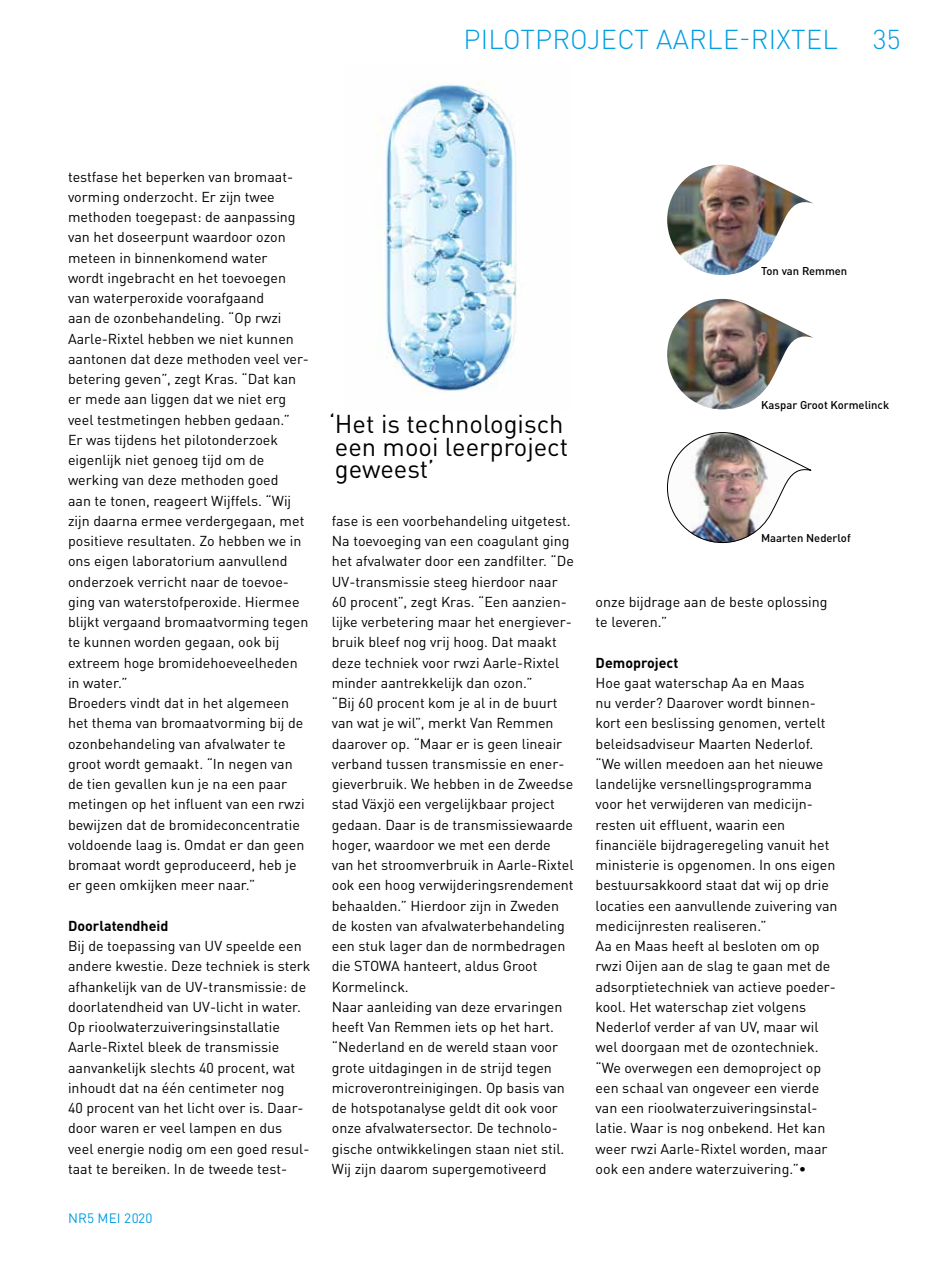
<style>
.page{position:relative;width:936px;height:1263px;background:#fff}
.page>*{position:absolute;margin:0;border:0;box-sizing:border-box;transform-origin:0 0}
.t1{font:300 27px "DIN Pro";letter-spacing:.01em;color:#009ee3}
.t2{font:25.5px/22.5px "DIN Pro";color:#000}
.t3{font:14.25px/20.2px "DIN Pro";color:#000}
.t4{font:700 14.25px "DIN Pro";color:#000}
.t5{font:13.5px "DIN Pro";letter-spacing:.01em;color:#009ee3}
.t6{font:500 11.25px "DIN Pro";color:#000}
</style>
<div class="page">
<img style="left:381px;top:82px;width:136px;height:311px">
<img style="left:667px;top:165px;width:146px;height:110px">
<img style="left:667px;top:299px;width:146px;height:110px">
<img style="left:667px;top:432px;width:145px;height:111px">
<h1 class="t1" style="left:463px;top:18px;width:376px">PILOTPROJECT AARLE-RIXTEL</h1>
<h1 class="t1" style="left:872px;top:18px;width:29px">35</h1>
<p class="t3" style="left:68px;top:165px;width:242px">testfase het beperken van bromaat&shy;vorming onderzocht. Er zijn twee methoden toegepast: de aanpassing van het doseerpunt waardoor ozon meteen in binnenkomend water<br>wordt ingebracht en het toevoegen van waterperoxide voorafgaand<br>aan de ozonbehandeling. “Op rwzi Aarle--Rixtel hebben we niet kunnen aantonen dat deze methoden veel ver&shy;betering geven”, zegt Kras. “Dat kan er mede aan liggen dat we niet erg veel testmetingen hebben gedaan.”<br>Er was tijdens het pilotonderzoek eigenlijk niet genoeg tijd om de werking van deze methoden goed<br>aan te tonen, reageert Wijffels. “Wij zijn daarna ermee verdergegaan, met positieve resultaten. Zo hebben we in ons eigen laboratorium aanvullend onderzoek verricht naar de toevoe&shy;ging van waterstofperoxide. Hiermee blijkt vergaand bromaatvorming tegen te kunnen worden gegaan, ook bij extreem hoge bromidehoeveelheden in water.”<br>Broeders vindt dat in het algemeen het thema van bromaatvorming bij de ozonbehandeling van afvalwater te groot wordt gemaakt. “In negen van de tien gevallen kun je na een paar metingen op het influent van een rwzi bewijzen dat de bromideconcentratie voldoende laag is. Omdat er dan geen bromaat wordt geproduceerd, heb je er geen omkijken meer naar.”</p>
<p class="t4" style="left:68px;top:914px;width:102px">Doorlatendheid</p>
<p class="t3" style="left:68px;top:934px;width:244px">Bij de toepassing van UV speelde een andere kwestie. Deze techniek is sterk afhankelijk van de UV-transmissie: de doorlatendheid van UV-licht in water.<br>Op rioolwaterzuiveringsinstallatie Aarle-Rixtel bleek de transmissie aanvankelijk slechts 40 procent, wat inhoudt dat na één centimeter nog<br>40 procent van het licht over is. Daar&shy;door waren er veel lampen en dus veel energie nodig om een goed resul&shy;taat te bereiken. In de tweede test--</p>
<p class="t5" style="left:68px;top:1208px;width:86px">NR5 MEI 2020</p>
<h2 class="t2" style="left:328px;top:410px;width:241px">‘Het is technologisch een mooi leerproject geweest’</h2>
<p class="t3" style="left:332px;top:509px;width:243px">fase is een voorbehandeling uitgetest.<br>Na toevoeging van een coagulant ging het afvalwater door een zandfilter. “De UV-transmissie steeg hierdoor naar 60 procent”, zegt Kras. “Een aanzien&shy;lijke verbetering maar het energiever&shy;bruik bleef nog vrij hoog. Dat maakt deze techniek voor rwzi Aarle-Rixtel minder aantrekkelijk dan ozon.”<br>“Bij 60 procent kom je al in de buurt van wat je wil”, merkt Van Remmen daarover op. “Maar er is geen lineair verband tussen transmissie en ener&shy;gieverbruik. We hebben in de Zweedse stad Växjö een vergelijkbaar project gedaan. Daar is de transmissiewaarde hoger, waardoor we met een derde van het stroomverbruik in Aarle-Rixtel ook een hoog verwijderingsrendement behaalden.” Hierdoor zijn in Zweden de kosten van afvalwaterbehandeling een stuk lager dan de normbedragen die STOWA hanteert, aldus Groot Kormelinck.<br>Naar aanleiding van deze ervaringen heeft Van Remmen iets op het hart. “Nederland en de wereld staan voor grote uitdagingen in de strijd tegen microverontreinigingen. Op basis van de hotspotanalyse geldt dit ook voor onze afvalwatersector. De technolo&shy;gische ontwikkelingen staan niet stil.<br>Wij zijn daarom supergemotiveerd</p>
<p class="t6" style="left:761px;top:261px;width:88px">Ton van Remmen</p>
<p class="t6" style="left:761px;top:396px;width:129px">Kaspar Groot Kormelinck</p>
<p class="t6" style="left:761px;top:529px;width:91px">Maarten Nederlof</p>
<p class="t3" style="left:595px;top:590px;width:233px">onze bijdrage aan de beste oplossing te leveren.”</p>
<p class="t4" style="left:595px;top:650px;width:84px">Demoproject</p>
<p class="t3" style="left:595px;top:671px;width:243px">Hoe gaat waterschap Aa en Maas<br>nu verder? Daarover wordt binnen&shy;kort een beslissing genomen, vertelt beleidsadviseur Maarten Nederlof. “We willen meedoen aan het nieuwe landelijke versnellingsprogramma voor het verwijderen van medicijn&shy;resten uit effluent, waarin een financiële bijdrageregeling vanuit het ministerie is opgenomen. In ons eigen bestuursakkoord staat dat wij op drie locaties een aanvullende zuivering van medicijnresten realiseren.”<br>Aa en Maas heeft al besloten om op rwzi Oijen aan de slag te gaan met de adsorptietechniek van actieve poeder&shy;kool. Het waterschap ziet volgens Nederlof verder af van UV, maar wil wel doorgaan met de ozontechniek. “We overwegen een demoproject op een schaal van ongeveer een vierde van een rioolwaterzuiveringsinstal&shy;latie. Waar is nog onbekend. Het kan weer rwzi Aarle-Rixtel worden, maar ook een andere waterzuivering.”•</p>
</div>
